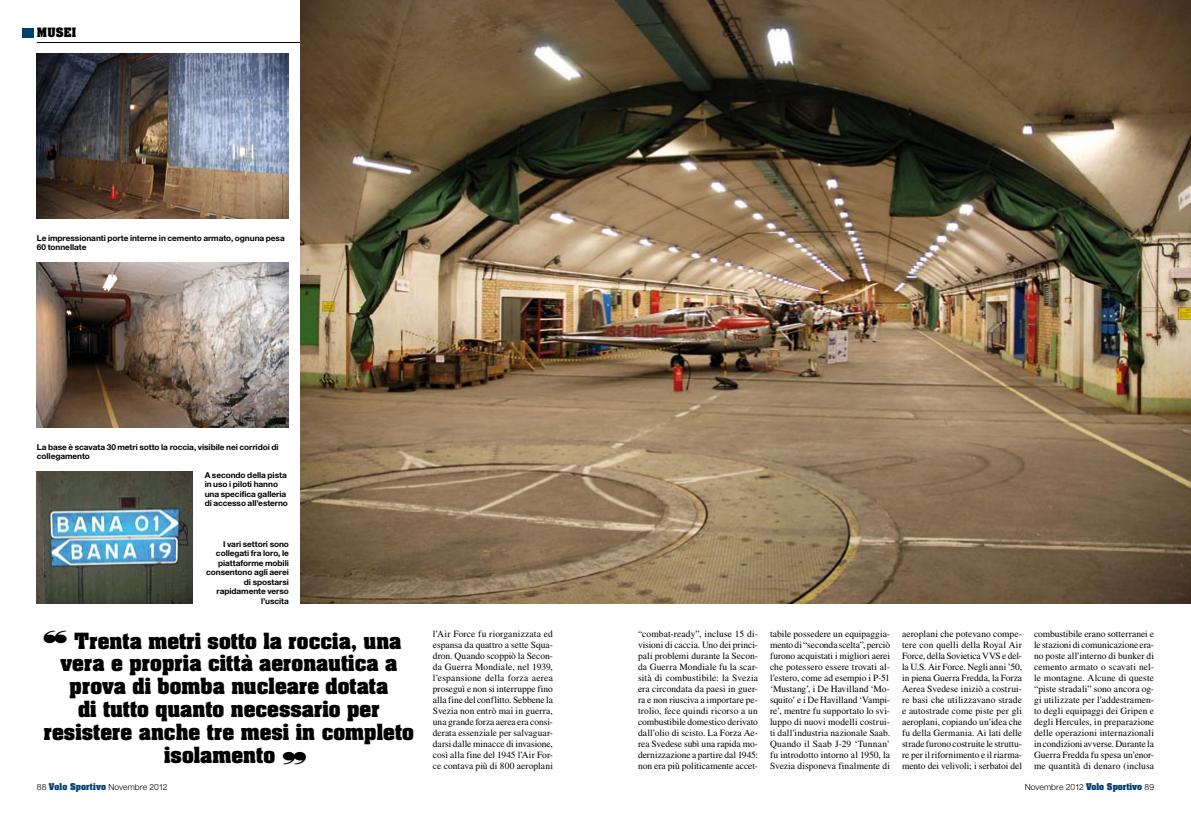
<style>
.page{position:relative;width:1191px;height:814px;background:#fff}
.page>*{position:absolute;margin:0;border:0;box-sizing:border-box;transform-origin:0 0}
.t1{font:700 19px "Aachen Std";color:#000}
.t2{font:700 11px "Aachen Std";letter-spacing:.02em;color:#000}
.t3{font:9.5px/11px "Times LT Std";color:#000;text-align:justify}
.t4{font:300 8.5px "Helvetica Neue LT Std";color:#000}
.t5{font:700 8.1px/9.5px "Helvetica Neue LT Std";letter-spacing:-.005em;color:#000}
.s1{font-family:"Aachen Std";font-weight:700;font-size:8px;color:#004071}
</style>
<div class="page">
<hr style="left:37px;top:42px;width:558px;height:1px;background:#000">
<div style="left:22px;top:28px;width:12px;height:9px;background:#004071"></div>
<img style="left:37px;top:54px;width:252px;height:165px">
<img style="left:37px;top:263px;width:252px;height:165px">
<img style="left:301px;top:0;width:890px;height:604px">
<img style="left:37px;top:472px;width:156px;height:131px">
<p class="t2" style="left:37px;top:25px;width:41px">musei</p>
<p class="t5" style="left:37px;top:233px;width:249px">Le impressionanti porte interne in cemento armato, ognuna pesa<br>60 tonnellate</p>
<p class="t5" style="left:37px;top:442px;width:243px">La base è scavata 30 metri sotto la roccia, visibile nei corridoi di collegamento</p>
<p class="t5" style="left:205px;top:470px;width:85px">A secondo della pista in uso i piloti hanno una specifica galleria di accesso all’esterno</p>
<p class="t5" style="left:206px;top:539px;width:84px;text-align:right">I vari settori sono collegati fra loro, le piattaforme mobili consentono agli aerei di spostarsi rapidamente verso l’uscita</p>
<h1 class="t1" style="left:42px;top:627px;width:361px">■ Trenta metri sotto la roccia, una</h1>
<h1 class="t1" style="left:61px;top:649px;width:338px">vera e propria città aeronautica a</h1>
<h1 class="t1" style="left:69px;top:672px;width:320px">prova di bomba nucleare dotata</h1>
<h1 class="t1" style="left:78px;top:695px;width:303px">di tutto quanto necessario per</h1>
<h1 class="t1" style="left:44px;top:718px;width:372px">resistere anche tre mesi in completo</h1>
<h1 class="t1" style="left:164px;top:741px;width:112px">isolamento</h1>
<p class="t4" style="left:37px;top:782px;width:132px">88 <span class="s1">Volo Sportivo</span> Novembre 2012</p>
<p class="t3" style="left:433px;top:628px;width:122px">l’Air Force fu riorganizzata ed espansa da quattro a sette Squa&shy;dron. Quando scoppiò la Secon&shy;da Guerra Mondiale, nel 1939, l’espansione della forza aerea proseguì e non si interruppe fino alla fine del conflitto. Sebbene la Svezia non entrò mai in guerra, una grande forza aerea era consi&shy;derata essenziale per salvaguar&shy;darsi dalle minacce di invasione, così alla fine del 1945 l’Air For&shy;ce contava più di 800 aeroplani</p>
<p class="t3" style="left:638px;top:628px;width:121px">“combat-ready”, incluse 15 di&shy;visioni di caccia. Uno dei princi&shy;pali problemi durante la Secon&shy;da Guerra Mondiale fu la scar&shy;sità di combustibile: la Svezia era circondata da paesi in guer&shy;ra e non riusciva a importare pe&shy;trolio, fece quindi ricorso a un combustibile domestico derivato dall’olio di scisto. La Forza Ae&shy;rea Svedese subì una rapida mo&shy;dernizzazione a partire dal 1945: non era più politicamente accet-</p>
<p class="t3" style="left:770px;top:628px;width:121px">tabile possedere un equipaggia&shy;mento di “seconda scelta”, perciò furono acquistati i migliori aerei che potessero essere trovati al&shy;l’estero, come ad esempio i P-51 ‘Mustang’, i De Havilland ‘Mo&shy;squito’ e i De Havilland ‘Vampi&shy;re’, mentre fu supportato lo svi&shy;luppo di nuovi modelli costrui&shy;ti dall’industria nazionale Saab.<br>Quando il Saab J-29 ‘Tunnan’ fu introdotto intorno al 1950, la Svezia disponeva finalmente di</p>
<p class="t3" style="left:902px;top:628px;width:121px">aeroplani che potevano compe&shy;tere con quelli della Royal Air Force, della Sovietica VVS e del&shy;la U.S. Air Force. Negli anni ’50, in piena Guerra Fredda, la Forza Aerea Svedese iniziò a costrui&shy;re basi che utilizzavano strade e autostrade come piste per gli aeroplani, copiando un’idea che fu della Germania. Ai lati delle strade furono costruite le struttu&shy;re per il rifornimento e il riarma&shy;mento dei velivoli; i serbatoi del</p>
<p class="t3" style="left:1034px;top:628px;width:122px">combustibile erano sotterranei e le stazioni di comunicazione era&shy;no poste all’interno di bunker di cemento armato o scavati nel&shy;le montagne. Alcune di queste “piste stradali” sono ancora og&shy;gi utilizzate per l’addestramen&shy;to degli equipaggi dei Gripen e degli Hercules, in preparazione delle operazioni internazionali in condizioni avverse. Durante la Guerra Fredda fu spesa un’enor&shy;me quantità di denaro (inclusa</p>
<p class="t4" style="left:1024px;top:782px;width:131px">Novembre 2012 <span class="s1">Volo Sportivo</span> 89</p>
</div>
